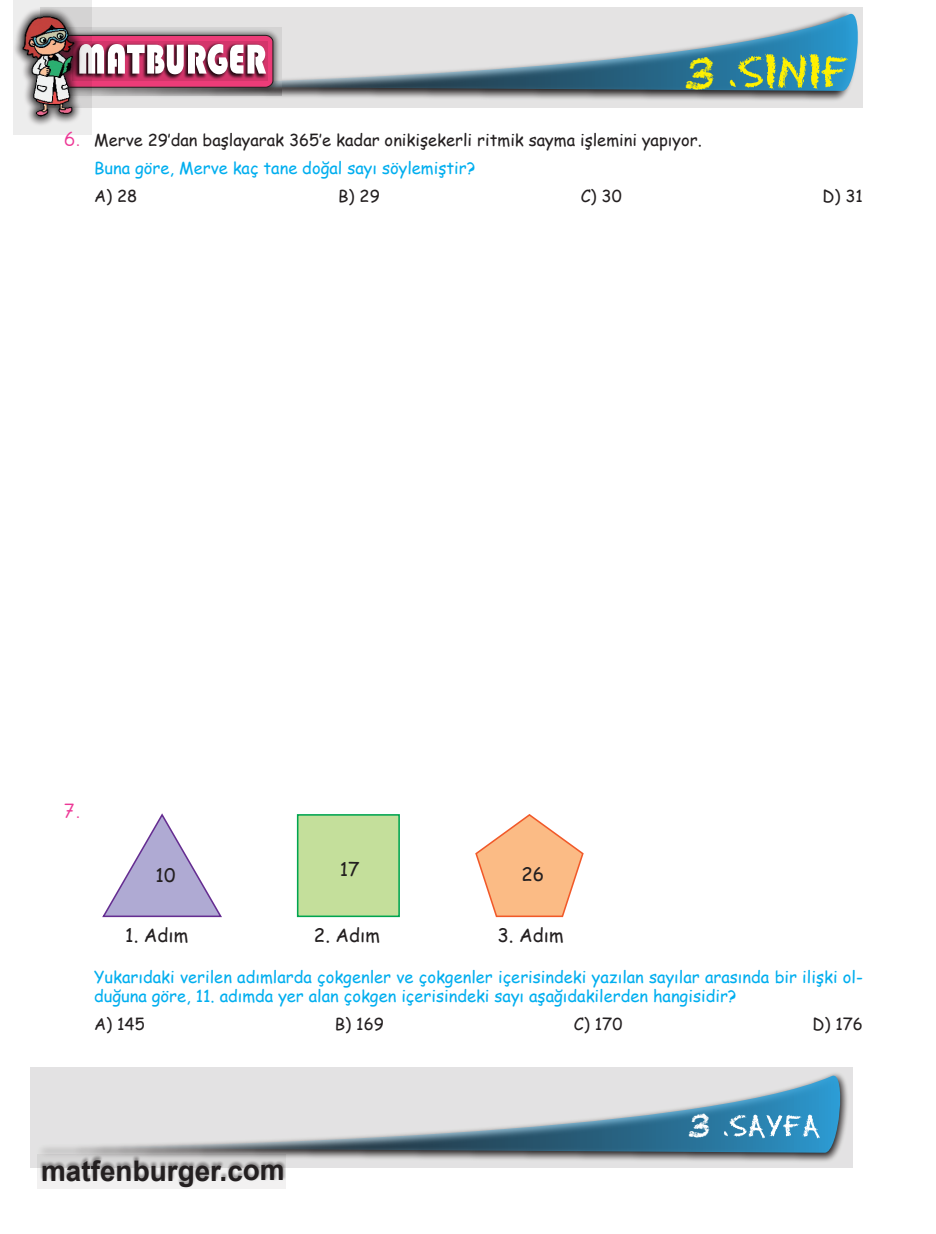
<style>
.page{position:relative;width:936px;height:1234px;background:#fff}
.page>*{position:absolute;margin:0;border:0;box-sizing:border-box;transform-origin:0 0}
.t1{font:45px "Chalkduster";color:#fff101}
.t2{font:33px "Chalkduster";color:#fff}
.t3{font:700 28.35px "Arial";color:#231f20}
.t4{font:18.75px "Comic Sans MS";color:#231f20}
.t5{font:18px "ALFABET98 Normal";color:#ed3896}
.Soru_Bold{font:16.5px/19.5px "Comic Sans MS";color:#00aeef}
.Şıklar_Yaslı{font:16.5px "Comic Sans MS";color:#231f20}
.s1{font-family:"ALFABET98 Normal";font-size:18px;color:#ed3896}
</style>
<div class="page">
<svg style="left:30px;top:1067px;width:823px;height:100px;background:#cccbcc"></svg>
<svg style="left:91px;top:7px;width:772px;height:100px;background:#cfcece"></svg>
<svg style="left:91px;top:14px;width:766px;height:77px;background:#a8bbc5"></svg>
<svg style="left:38px;top:1154px;width:248px;height:34px"></svg>
<svg style="left:729px;top:54px;width:119px;height:35px;background:#6ca779"></svg>
<svg style="left:91px;top:27px;width:190px;height:69px;background:#a2a0a1"></svg>
<svg style="left:91px;top:35px;width:183px;height:53px"></svg>
<svg style="left:13px;top:0;width:78px;height:134px;background:#ddd2d5"></svg>
<img style="left:15px;top:10px;width:66px;height:114px">
<svg style="left:40px;top:1075px;width:800px;height:77px;background:#b2c2cb"></svg>
<svg style="left:723px;top:1114px;width:96px;height:23px"></svg>
<div style="left:298px;top:814px;width:101px;height:102px;background:#c4df9b"></div>
<div style="left:297px;top:814px;width:103px;height:102px;border:2px solid #00a54f"></div>
<svg style="left:102px;top:813px;width:120px;height:104px"></svg>
<svg style="left:475px;top:814px;width:109px;height:103px"></svg>
<h1 class="t1" style="left:683px;top:47px;width:32px">3</h1>
<p class="Şıklar_Yaslı" style="left:64px;top:128px;width:639px"><span class="s1">6.</span> Merve 29’dan başlayarak 365’e kadar onikişekerli ritmik sayma işlemini yapıyor.</p>
<p class="Soru_Bold" style="left:94px;top:158px;width:382px">Buna göre, Merve kaç tane doğal sayı söylemiştir?</p>
<p class="Şıklar_Yaslı" style="left:94px;top:184px;width:45px">A) 28</p>
<p class="Şıklar_Yaslı" style="left:338px;top:184px;width:43px">B) 29</p>
<p class="Şıklar_Yaslı" style="left:580px;top:184px;width:43px">C) 30</p>
<p class="Şıklar_Yaslı" style="left:822px;top:184px;width:42px">D) 31</p>
<p class="t5" style="left:64px;top:799px;width:17px">7.</p>
<p class="t4" style="left:156px;top:861px;width:21px">10</p>
<p class="t4" style="left:340px;top:855px;width:21px">17</p>
<p class="t4" style="left:521px;top:860px;width:24px">26</p>
<p class="t4" style="left:314px;top:920px;width:68px">2. Adım</p>
<p class="t4" style="left:497px;top:920px;width:68px">3. Adım</p>
<p class="Soru_Bold" style="left:94px;top:966px;width:770px">Yukarıdaki verilen adımlarda çokgenler ve çokgenler içerisindeki yazılan sayılar arasında bir ilişki ol&shy;duğuna göre, 11. adımda yer alan çokgen içerisindeki sayı aşağıdakilerden hangisidir?</p>
<p class="Şıklar_Yaslı" style="left:94px;top:1011px;width:52px">A) 145</p>
<p class="Şıklar_Yaslı" style="left:335px;top:1011px;width:50px">B) 169</p>
<p class="Şıklar_Yaslı" style="left:574px;top:1011px;width:50px">C) 170</p>
<p class="Şıklar_Yaslı" style="left:812px;top:1011px;width:52px">D) 176</p>
<p class="t4" style="left:125px;top:920px;width:65px">1. Adım</p>
<h2 class="t2" style="left:687px;top:1106px;width:24px">3</h2>
<h3 class="t3" style="left:41px;top:1151px;width:245px">matfenburger.com</h3>
</div>
